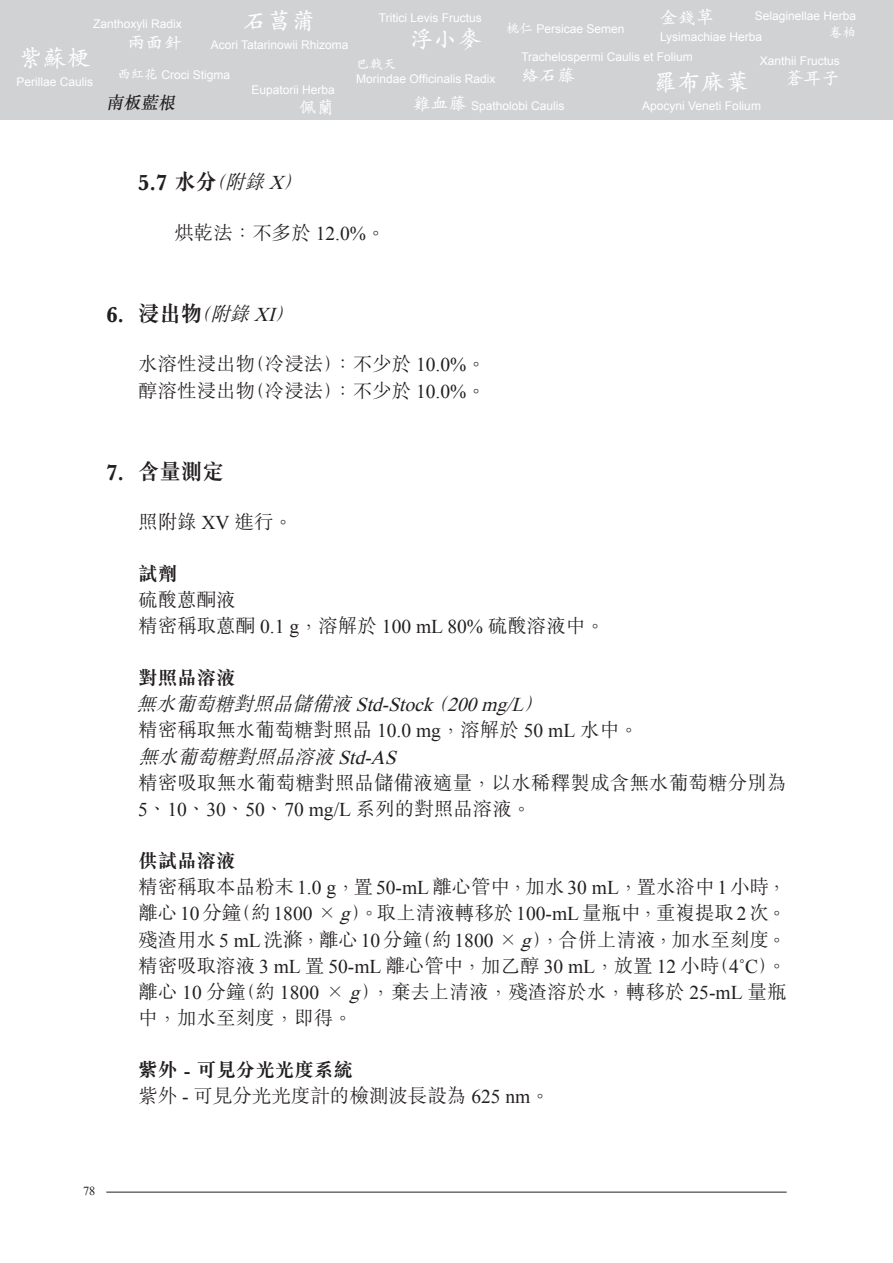
<style>
.page{position:relative;width:893px;height:1263px;background:#fff}
.page>*{position:absolute;margin:0;border:0;box-sizing:border-box;transform-origin:0 0}
.t1{font:600 24px "M Kai HK";color:#fff}
._04_中標題1_1_5點{font:700 22.5px "M Sung HK";color:#231f20;scale:.95 1}
.t2{font:300 19.5px/26.2px "M Sung HK";color:#231f20}
.t3{font:italic 300 19.5px "M Sung HK";color:#231f20}
.t4{font:600 18px "M Kai HK";color:#fff}
.t5{font:italic 500 17.25px "M Sung HK";color:#231f20}
.t6{font:600 13.5px "M Kai HK";color:#fff}
.t7{font:12.3px "Times New Roman";color:#231f20}
.t8{font:12px "Arial";color:#fff}
.s1{font-family:"M Kai HK";font-weight:600;font-size:13.5px}
.s2{font-family:"M Kai HK";font-weight:600;font-size:18px}
.s3{font-weight:700;font-style:normal;font-size:22.5px}
.s4{font-family:"Times New Roman";font-weight:400}
.s5{font-weight:300;font-style:italic;font-size:19.5px}
.s6{font-family:"Times New Roman";font-weight:400;font-style:italic;font-size:19.5px}
.s7{font-weight:700}
.s8{font-style:italic}
.s9{font-family:"Times New Roman";font-weight:400;font-style:italic}
</style>
<div class="page">
<div style="left:0;top:0;width:893px;height:119px;background:#d1d2d4"></div>
<hr style="left:106px;top:1192px;width:681px;height:1px;background:#231f20">
<p class="t1" style="left:244px;top:4px;width:73px">石菖蒲</p>
<p class="t8" style="left:211px;top:37px;width:139px">Acori Tatarinowii Rhizoma</p>
<p class="t8" style="left:93px;top:16px;width:90px">Zanthoxyli Radix</p>
<p class="t4" style="left:128px;top:30px;width:55px">兩面針</p>
<p class="t1" style="left:19px;top:41px;width:73px">紫蘇梗</p>
<p class="t8" style="left:16px;top:74px;width:78px">Perillae Caulis</p>
<p class="t8" style="left:117px;top:67px;width:114px"><span class="s1">西紅花</span> Croci Stigma</p>
<p class="t8" style="left:252px;top:82px;width:85px">Eupatorii Herba</p>
<p class="t4" style="left:299px;top:95px;width:37px">佩蘭</p>
<p class="t5" style="left:106px;top:91px;width:75px">南板藍根</p>
<p class="t8" style="left:379px;top:10px;width:104px">Tritici Levis Fructus</p>
<p class="t1" style="left:410px;top:22px;width:73px">浮小麥</p>
<p class="t8" style="left:506px;top:21px;width:120px"><span class="s1">桃仁</span> Persicae Semen</p>
<p class="t4" style="left:660px;top:5px;width:55px">金錢草</p>
<p class="t8" style="left:660px;top:29px;width:104px">Lysimachiae Herba</p>
<p class="t8" style="left:755px;top:8px;width:103px">Selaginellae Herba</p>
<p class="t6" style="left:829px;top:23px;width:28px">卷柏</p>
<p class="t8" style="left:521px;top:49px;width:173px">Trachelospermi Caulis et Folium</p>
<p class="t4" style="left:521px;top:63px;width:55px">絡石藤</p>
<p class="t8" style="left:760px;top:52px;width:82px">Xanthii Fructus</p>
<p class="t4" style="left:786px;top:66px;width:55px">蒼耳子</p>
<p class="t6" style="left:356px;top:54px;width:42px">巴戟天</p>
<p class="t8" style="left:356px;top:71px;width:141px">Morindae Officinalis Radix</p>
<p class="t1" style="left:654px;top:65px;width:97px">羅布麻葉</p>
<p class="t8" style="left:642px;top:98px;width:120px">Apocyni Veneti Folium</p>
<p class="t8" style="left:413px;top:98px;width:153px"><span class="s2">雞血藤</span> Spatholobi Caulis</p>
<p class="t3" style="left:156px;top:168px;width:155px"><span class="s3">6 水分</span>（附錄 <span class="s4">X</span>）</p>
<p class="t2" style="left:174px;top:219px;width:213px">烘乾法：不多於 <span class="s4">12.0%</span>。</p>
<p class="_04_中標題1_1_5點" style="left:138px;top:166px;width:32px">5.7</p>
<p class="_04_中標題1_1_5點" style="left:106px;top:298px;width:206px">6. 浸出物<span class="s5">（附錄</span> <span class="s6">XI</span><span class="s5">）</span></p>
<p class="t2" style="left:138px;top:350px;width:349px">水溶性浸出物（冷浸法）：不少於 <span class="s4">10.0%</span>。醇溶性浸出物（冷浸法）：不少於 <span class="s4">10.0%</span>。</p>
<p class="_04_中標題1_1_5點" style="left:106px;top:456px;width:125px">7. 含量測定</p>
<p class="t2" style="left:138px;top:508px;width:156px">照附錄 <span class="s4">XV</span> 進行。</p>
<p class="t2" style="left:138px;top:559px;width:468px"><span class="s7">試劑<br></span>硫酸蒽酮液<br>精密稱取蒽酮 <span class="s4">0.1 g</span>，溶解於 <span class="s4">100 mL 80%</span> 硫酸溶液中。</p>
<p class="t2" style="left:136px;top:664px;width:652px"><span class="s7">對照品溶液<br></span><span class="s8">無水葡萄糖對照品儲備液</span> <span class="s9">Std-Stock</span><span class="s8">（</span><span class="s9">200 mg/L</span><span class="s8">）<br></span>精密稱取無水葡萄糖對照品 <span class="s4">10.0 mg</span>，溶解於 <span class="s4">50 mL</span> 水中。<br><span class="s8">無水葡萄糖對照品溶液</span> <span class="s9">Std-AS<br></span>精密吸取無水葡萄糖對照品儲備液適量，以水稀釋製成含無水葡萄糖分別為<br><span class="s4">5</span>、<span class="s4">10</span>、<span class="s4">30</span>、<span class="s4">50</span>、<span class="s4">70 mg/L</span> 系列的對照品溶液。</p>
<p class="t2" style="left:138px;top:847px;width:650px"><span class="s7">供試品溶液<br></span>精密稱取本品粉末<span class="s4">1.0 g</span>，置<span class="s4">50-mL</span>離心管中，加水<span class="s4">30 mL</span>，置水浴中<span class="s4">1</span>小時，離心<span class="s4">10</span>分鐘（約<span class="s4">1800</span> ×<span class="s9">g</span>）。取上清液轉移於<span class="s4">100-mL</span>量瓶中，重複提取<span class="s4">2</span>次。殘渣用水 <span class="s4">5 mL</span> 洗滌，離心 <span class="s4">10</span>分鐘（約 <span class="s4">1800</span> ×<span class="s9">g</span>），合併上清液，加水至刻度。精密吸取溶液 <span class="s4">3 mL</span> 置 <span class="s4">50-mL</span> 離心管中，加乙醇 <span class="s4">30 mL</span>，放置 <span class="s4">12</span> 小時（<span class="s4">4˚C</span>）。離心 <span class="s4">10</span> 分鐘（約 <span class="s4">1800</span> × <span class="s9">g</span>），棄去上清液，殘渣溶於水，轉移於 <span class="s4">25-mL</span> 量瓶中，加水至刻度，即得。</p>
<p class="t2" style="left:138px;top:1056px;width:413px"><span class="s7">紫外 - 可見分光光度系統<br></span>紫外 <span class="s4">-</span> 可見分光光度計的檢測波長設為 <span class="s4">625 nm</span>。</p>
<p class="t7" style="left:83px;top:1182px;width:14px">78</p>
</div>
